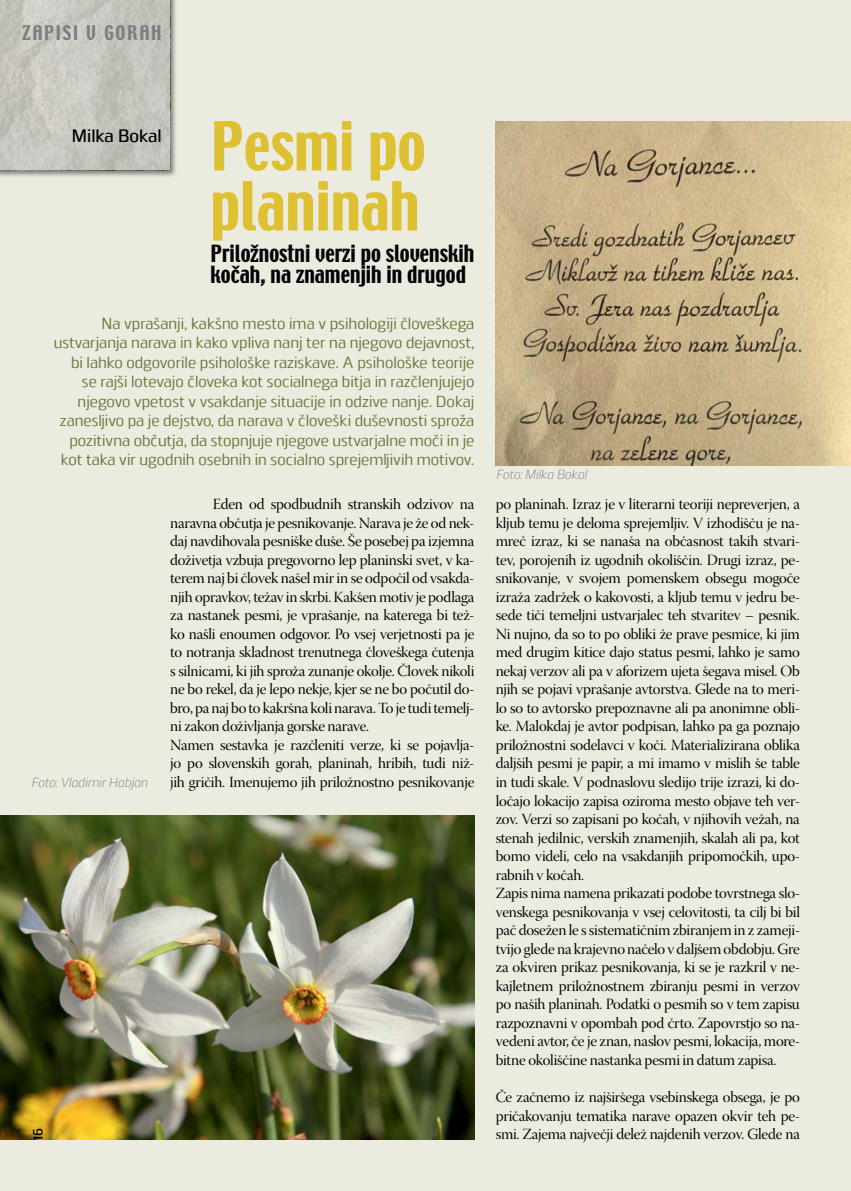
<style>
.page{position:relative;width:851px;height:1191px;background:#fff}
.page>*{position:absolute;margin:0;border:0;box-sizing:border-box;transform-origin:0 0}
.A_naslov{font:60px/60px "Techno";color:#dec133}
.A_podnaslov{font:21px/21px "Techno";color:#000}
.PASICA{font:18px "Techno";letter-spacing:.09em;color:#7f7e81}
.A_avtor{font:500 18px "Juhl";color:#000}
.A_intro{font:16.05px/19.5px "Juhl";color:#687237;text-align:right}
.A_body{font:15.45px/18.6px "Warnock Pro Disp";letter-spacing:-.015em;color:#000;text-align:justify}
.A_body_first{font:15.45px/18.6px "Warnock Pro Disp";letter-spacing:-.015em;color:#000;text-align:justify}
.t1{font:700 13.5px "Juhl";color:#000}
.A_podnapisi{font:italic 300 13.2px "Juhl";color:#808285}
</style>
<div class="page">
<div style="left:0;top:0;width:850px;height:1191px;background:#ecebe0"></div>
<div style="left:0;top:0;width:178px;height:177px;background:#000;opacity:.5"></div>
<svg style="left:0;top:0;width:170px;height:170px;background:#c6c5bd"></svg>
<img style="left:495px;top:121px;width:355px;height:344px">
<img style="left:0;top:816px;width:474px;height:324px">
<p class="PASICA" style="left:22px;top:21px;width:141px">ZAPISI V GORAH</p>
<p class="A_avtor" style="left:72px;top:123px;width:91px">Milka Bokal</p>
<p class="A_naslov" style="left:210px;top:119px;width:216px">Pesmi po planinah</p>
<p class="A_podnaslov" style="left:210px;top:244px;width:265px">Priložnostni verzi po slovenskih kočah, na znamenjih in drugod</p>
<p class="A_intro" style="left:54px;top:312px;width:422px">Na vprašanji, kakšno mesto ima v psihologiji človeškega ustvarjanja narava in kako vpliva nanj ter na njegovo dejavnost, bi lahko odgovorile psihološke raziskave. A psihološke teorije se rajši lotevajo človeka kot socialnega bitja in razčlenjujejo njegovo vpetost v vsakdanje situacije in odzive nanje. Dokaj zanesljivo pa je dejstvo, da narava v človeški duševnosti sproža pozitivna občutja, da stopnjuje njegove ustvarjalne moči in je kot taka vir ugodnih osebnih in socialno sprejemljivih motivov.</p>
<p class="A_podnapisi" style="left:31px;top:773px;width:118px">Foto: Vladimir Habjan</p>
<p class="A_body_first" style="left:170px;top:496px;width:306px;text-indent:43px">Eden od spodbudnih stranskih odzivov na naravna občutja je pesnikovanje. Narava je že od nek&shy;daj navdihovala pesniške duše. Še posebej pa izjemna doživetja vzbuja pregovorno lep planinski svet, v ka&shy;terem naj bi človek našel mir in se odpočil od vsakda&shy;njih opravkov, težav in skrbi. Kakšen motiv je podlaga za nastanek pesmi, je vprašanje, na katerega bi tež&shy;ko našli enoumen odgovor. Po vsej verjetnosti pa je to notranja skladnost trenutnega človeškega čutenja s silnicami, ki jih sproža zunanje okolje. Človek nikoli ne bo rekel, da je lepo nekje, kjer se ne bo počutil do&shy;bro, pa naj bo to kakršna koli narava. To je tudi temelj&shy;ni zakon doživljanja gorske narave.</p>
<p class="A_body" style="left:170px;top:737px;width:306px">Namen sestavka je razčleniti verze, ki se pojavlja&shy;jo po slovenskih gorah, planinah, hribih, tudi niž&shy;jih gričih. Imenujemo jih priložnostno pesnikovanje</p>
<p class="t1" style="left:28px;top:1140px;width:13px;rotate:-90deg">16</p>
<p class="A_podnapisi" style="left:495px;top:465px;width:92px">Foto: Milka Bokal</p>
<p class="A_body" style="left:495px;top:496px;width:306px">po planinah. Izraz je v literarni teoriji nepreverjen, a kljub temu je deloma sprejemljiv. V izhodišču je na&shy;mreč izraz, ki se nanaša na občasnost takih stvari&shy;tev, porojenih iz ugodnih okoliščin. Drugi izraz, pe&shy;snikovanje, v svojem pomenskem obsegu mogoče izraža zadržek o kakovosti, a kljub temu v jedru be&shy;sede tiči temeljni ustvarjalec teh stvaritev – pesnik.<br>Ni nujno, da so to po obliki že prave pesmice, ki jim med drugim kitice dajo status pesmi, lahko je samo nekaj verzov ali pa v aforizem ujeta šegava misel. Ob njih se pojavi vprašanje avtorstva. Glede na to meri&shy;lo so to avtorsko prepoznavne ali pa anonimne obli&shy;ke. Malokdaj je avtor podpisan, lahko pa ga poznajo priložnostni sodelavci v koči. Materializirana oblika daljših pesmi je papir, a mi imamo v mislih še table in tudi skale. V podnaslovu sledijo trije izrazi, ki do&shy;ločajo lokacijo zapisa oziroma mesto objave teh ver&shy;zov. Verzi so zapisani po kočah, v njihovih vežah, na stenah jedilnic, verskih znamenjih, skalah ali pa, kot bomo videli, celo na vsakdanjih pripomočkih, upo&shy;rabnih v kočah.</p>
<p class="A_body" style="left:495px;top:885px;width:306px">Zapis nima namena prikazati podobe tovrstnega slo&shy;venskega pesnikovanja v vsej celovitosti, ta cilj bi bil pač dosežen le s sistematičnim zbiranjem in z zameji&shy;tvijo glede na krajevno načelo v daljšem obdobju. Gre za okviren prikaz pesnikovanja, ki se je razkril v ne&shy;kajletnem priložnostnem zbiranju pesmi in verzov po naših planinah. Podatki o pesmih so v tem zapisu razpoznavni v opombah pod črto. Zapovrstjo so na&shy;vedeni avtor, če je znan, naslov pesmi, lokacija, more&shy;bitne okoliščine nastanka pesmi in datum zapisa.</p>
<p class="A_body" style="left:495px;top:1089px;width:306px">Če začnemo iz najširšega vsebinskega obsega, je po pričakovanju tematika narave opazen okvir teh pe&shy;smi. Zajema največji delež najdenih verzov. Glede na</p>
</div>
